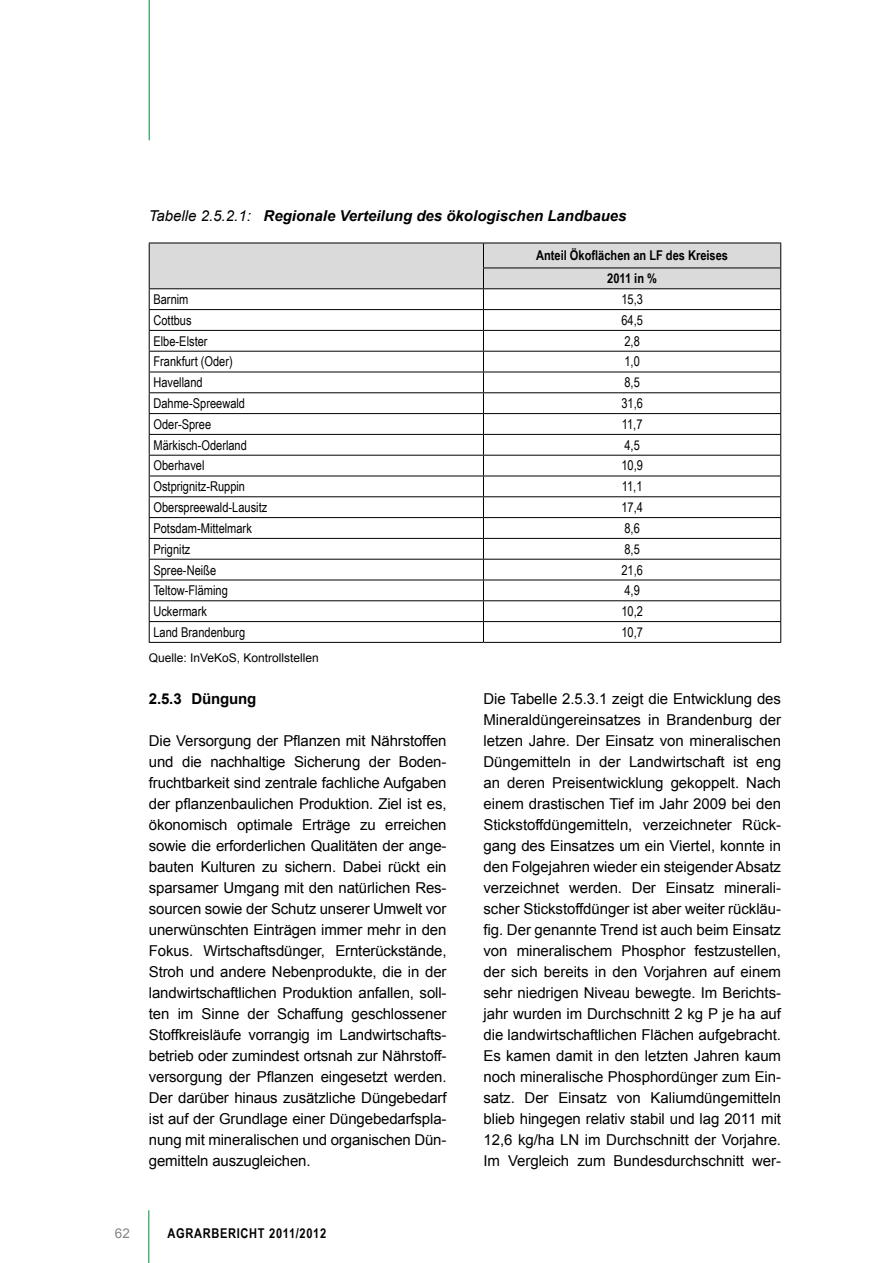
<style>
.page{position:relative;width:893px;height:1263px;background:#fff}
.page>*{position:absolute;margin:0;border:0;box-sizing:border-box;transform-origin:0 0}
.t1{font:15px/21px "Arial";letter-spacing:-.01em;color:#000;text-align:justify}
.t2{font:italic 700 15px "Arial";color:#000}
.t3{font:700 15px "Arial";letter-spacing:-.01em;color:#000}
.t4{font:13.5px "Arial Narrow";color:#000}
.t5{font:700 13.5px/23px "Arial Narrow";color:#000;text-align:center}
.t6{font:700 13.5px "Arial Narrow";letter-spacing:.05em;color:#000}
.t7{font:13.5px "Arial";color:#878786}
.t8{font:12px "Arial";color:#000}
.s1{font-weight:400}
</style>
<div class="page">
<hr style="left:149px;top:0;width:1px;height:140px;background:#008b3a">
<hr style="left:148px;top:1210px;width:1px;height:53px;background:#008b3a">
<svg style="left:149px;top:243px;width:632px;height:399px"></svg>
<hr style="left:149px;top:642px;width:334px;height:1px;background:#000">
<hr style="left:483px;top:642px;width:298px;height:1px;background:#000">
<p class="t2" style="left:149px;top:206px;width:479px"><span class="s1">Tabelle 2.5.2.1:</span> Regionale Verteilung des ökologischen Landbaues</p>
<p class="t5" style="left:536px;top:243px;width:193px">Anteil Ökoflächen an LF des Kreises<br>2011 in %</p>
<p class="t4" style="left:153px;top:289px;width:37px">Barnim</p>
<p class="t4" style="left:621px;top:289px;width:23px">15,3</p>
<p class="t4" style="left:153px;top:310px;width:40px">Cottbus</p>
<p class="t4" style="left:621px;top:310px;width:23px">64,5</p>
<p class="t4" style="left:153px;top:331px;width:56px">Elbe-Elster</p>
<p class="t4" style="left:624px;top:331px;width:17px">2,8</p>
<p class="t4" style="left:153px;top:352px;width:81px">Frankfurt (Oder)</p>
<p class="t4" style="left:624px;top:352px;width:17px">1,0</p>
<p class="t4" style="left:153px;top:373px;width:51px">Havelland</p>
<p class="t4" style="left:624px;top:373px;width:17px">8,5</p>
<p class="t4" style="left:153px;top:393px;width:93px">Dahme-Spreewald</p>
<p class="t4" style="left:621px;top:393px;width:23px">31,6</p>
<p class="t4" style="left:153px;top:414px;width:59px">Oder-Spree</p>
<p class="t4" style="left:622px;top:414px;width:22px">11,7</p>
<p class="t4" style="left:153px;top:435px;width:95px">Märkisch-Oderland</p>
<p class="t4" style="left:624px;top:435px;width:17px">4,5</p>
<p class="t4" style="left:153px;top:456px;width:53px">Oberhavel</p>
<p class="t4" style="left:621px;top:456px;width:23px">10,9</p>
<p class="t4" style="left:153px;top:477px;width:93px">Ostprignitz-Ruppin</p>
<p class="t4" style="left:622px;top:477px;width:22px">11,1</p>
<p class="t4" style="left:153px;top:497px;width:115px">Oberspreewald-Lausitz</p>
<p class="t4" style="left:621px;top:497px;width:23px">17,4</p>
<p class="t4" style="left:153px;top:518px;width:100px">Potsdam-Mittelmark</p>
<p class="t4" style="left:624px;top:518px;width:17px">8,6</p>
<p class="t4" style="left:153px;top:539px;width:38px">Prignitz</p>
<p class="t4" style="left:624px;top:539px;width:17px">8,5</p>
<p class="t4" style="left:153px;top:560px;width:64px">Spree-Neiße</p>
<p class="t4" style="left:621px;top:560px;width:23px">21,6</p>
<p class="t4" style="left:153px;top:581px;width:76px">Teltow-Fläming</p>
<p class="t4" style="left:624px;top:581px;width:17px">4,9</p>
<p class="t4" style="left:153px;top:601px;width:55px">Uckermark</p>
<p class="t4" style="left:621px;top:601px;width:23px">10,2</p>
<p class="t4" style="left:153px;top:622px;width:93px">Land Brandenburg</p>
<p class="t4" style="left:621px;top:622px;width:23px">10,7</p>
<p class="t8" style="left:149px;top:650px;width:172px">Quelle: InVeKoS, Kontrollstellen</p>
<p class="t3" style="left:149px;top:688px;width:109px">2.5.3 Düngung</p>
<p class="t1" style="left:149px;top:730px;width:299px">Die Versorgung der Pflanzen mit Nährstoffen und die nachhaltige Sicherung der Boden&shy;fruchtbarkeit sind zentrale fachliche Aufgaben der pflanzenbaulichen Produktion. Ziel ist es, ökonomisch optimale Erträge zu erreichen sowie die erforderlichen Qualitäten der ange&shy;bauten Kulturen zu sichern. Dabei rückt ein sparsamer Umgang mit den natürlichen Res&shy;sourcen sowie der Schutz unserer Umwelt vor unerwünschten Einträgen immer mehr in den Fokus. Wirtschaftsdünger, Ernterückstände, Stroh und andere Nebenprodukte, die in der landwirtschaftlichen Produktion anfallen, soll&shy;ten im Sinne der Schaffung geschlossener Stoffkreisläufe vorrangig im Landwirtschafts&shy;betrieb oder zumindest ortsnah zur Nährstoff&shy;versorgung der Pflanzen eingesetzt werden.<br>Der darüber hinaus zusätzliche Düngebedarf ist auf der Grundlage einer Düngebedarfspla&shy;nung mit mineralischen und organischen Dün&shy;gemitteln auszugleichen.</p>
<p class="t7" style="left:115px;top:1224px;width:17px">62</p>
<p class="t6" style="left:168px;top:1223px;width:160px">Agrarbericht 2011/2012</p>
<p class="t1" style="left:483px;top:688px;width:299px">Die Tabelle 2.5.3.1 zeigt die Entwicklung des Mineraldüngereinsatzes in Brandenburg der letzen Jahre. Der Einsatz von mineralischen Düngemitteln in der Landwirtschaft ist eng an deren Preisentwicklung gekoppelt. Nach einem drastischen Tief im Jahr 2009 bei den Stickstoffdüngemitteln, verzeichneter Rück&shy;gang des Einsatzes um ein Viertel, konnte in den Folgejahren wieder ein steigender Absatz verzeichnet werden. Der Einsatz minerali&shy;scher Stickstoffdünger ist aber weiter rückläu&shy;fig. Der genannte Trend ist auch beim Einsatz von mineralischem Phosphor festzustellen, der sich bereits in den Vorjahren auf einem sehr niedrigen Niveau bewegte. Im Berichts&shy;jahr wurden im Durchschnitt 2 kg P je ha auf die landwirtschaftlichen Flächen aufgebracht.<br>Es kamen damit in den letzten Jahren kaum noch mineralische Phosphordünger zum Ein&shy;satz. Der Einsatz von Kaliumdüngemitteln blieb hingegen relativ stabil und lag 2011 mit 12,6 kg/ha LN im Durchschnitt der Vorjahre.<br>Im Vergleich zum Bundesdurchschnitt wer-</p>
</div>
